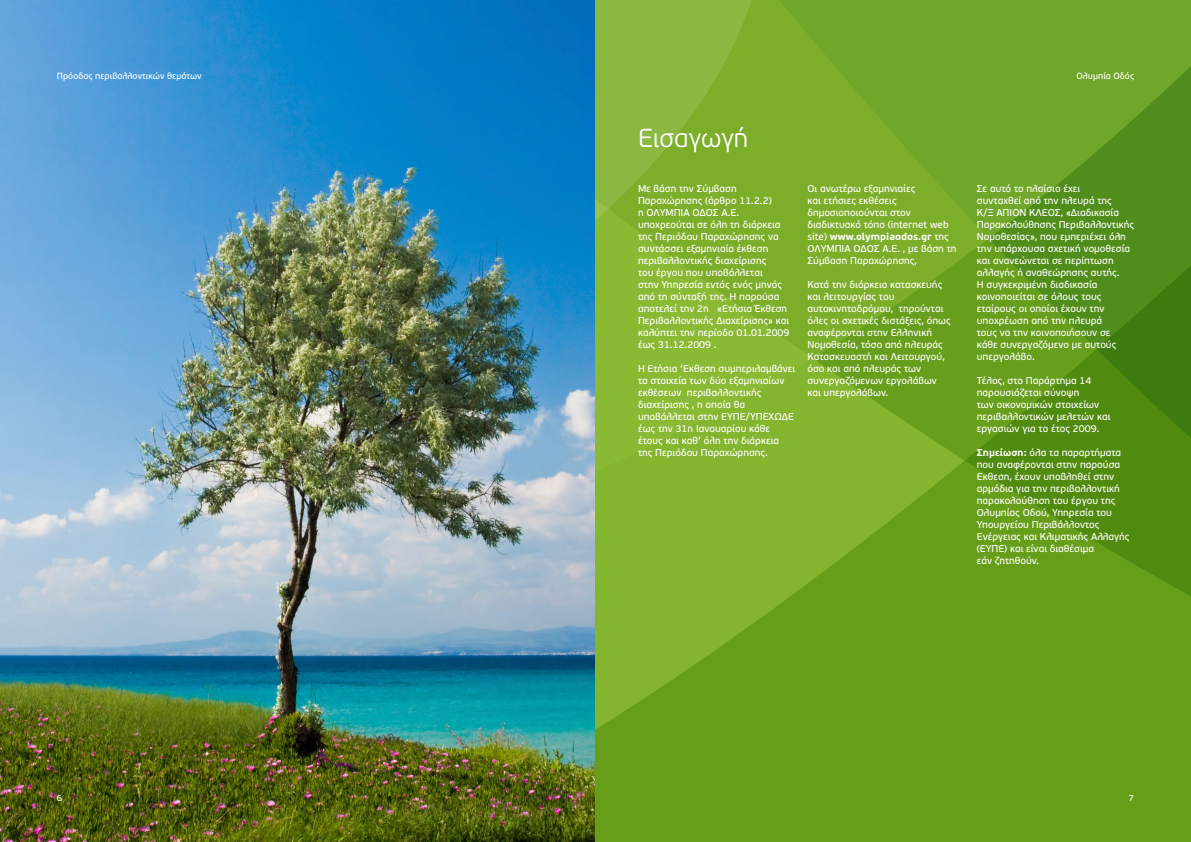
<style>
.page{position:relative;width:1191px;height:842px;background:#fff}
.page>*{position:absolute;margin:0;border:0;box-sizing:border-box;transform-origin:0 0}
.t1{font:300 26px "PF Beau Sans Pro";color:#fff}
.t2{font:10px/12px "PF Beau Sans Pro Bbook";color:#fff}
.t3{font:700 10px "PF Beau Sans Pro";color:#fff}
.t4{font:9px "PF Beau Sans Pro Bbook";color:#fff}
.s1{font-family:"PF Beau Sans Pro Bbook";font-weight:400}
.s2{font-family:"PF Beau Sans Pro";font-weight:700}
</style>
<div class="page">
<img style="left:0;top:0;width:595px;height:842px">
<div style="left:595px;top:806px;width:596px;height:36px;background:#669e19"></div>
<div style="left:595px;top:736px;width:596px;height:70px;background:#669e19"></div>
<svg style="left:595px;top:628px;width:596px;height:108px;background:#69a01b"></svg>
<svg style="left:595px;top:0;width:596px;height:628px;background:#71a525"></svg>
<p class="t4" style="left:57px;top:70px;width:146px">Πρόοδος περιβαλλοντικών θεµάτων</p>
<p class="t4" style="left:1076px;top:70px;width:59px">Ολυμπία Οδός</p>
<h1 class="t1" style="left:638px;top:123px;width:112px">Εισαγωγή</h1>
<p class="t2" style="left:638px;top:183px;width:153px">Με βάση την Σύμβαση<br>Παραχώρησης (άρθρο 11.2.2)<br>η ΟΛΥΜΠΙΑ ΟΔΟΣ Α.Ε. υποχρεούται σε όλη τη διάρκεια της Περιόδου Παραχώρησης να συντάσσει εξαμηνιαία έκθεση περιβαλλοντικής διαχείρισης<br>του έργου που υποβάλλεται<br>στην Υπηρεσία εντός ενός μηνός από τη σύνταξή της. Η παρούσα αποτελεί την 2η «Ετήσια Έκθεση<br>Περιβαλλοντικής Διαχείρισης» και καλύπτει την περίοδο 01.01.2009 έως 31.12.2009 .</p>
<p class="t2" style="left:638px;top:363px;width:159px">Η Ετήσια ‘Εκθεση συμπεριλαμβάνει τα στοιχεία των δύο εξαμηνιαίων εκθέσεων περιβαλλοντικής διαχείρισης , η οποία θα υποβάλλεται στην ΕΥΠΕ/ΥΠΕΧΩΔΕ έως την 31η Ιανουαρίου κάθε έτους και καθ’ όλη την διάρκεια της Περιόδου Παραχώρησης.</p>
<p class="t2" style="left:807px;top:183px;width:143px">Οι ανωτέρω εξαμηνιαίες<br>και ετήσιες εκθέσεις δημοσιοποιούνται στον διαδικτυακό τόπο (internet web</p>
<p class="t3" style="left:807px;top:230px;width:143px"><span class="s1">site)</span> www.olympiaodos.gr <span class="s1">της</span></p>
<p class="t2" style="left:807px;top:243px;width:150px">ΟΛΥΜΠΙΑ ΟΔΟΣ Α.Ε. , με βάση τη<br>Σύμβαση Παραχώρησης,</p>
<p class="t2" style="left:807px;top:279px;width:145px">Κατά την διάρκεια κατασκευής και λειτουργίας του αυτοκινητοδρόμου, τηρούνται όλες οι σχετικές διατάξεις, όπως αναφέρονται στην Ελληνική<br>Νομοθεσία, τόσο από πλευράς<br>Κατασκευαστή και Λειτουργού, όσο και από πλευράς των συνεργαζόμενων εργολάβων και υπεργολάβων.</p>
<p class="t2" style="left:976px;top:183px;width:159px">Σε αυτό το πλαίσιο έχει<br>συνταχθεί από την πλευρά της<br>Κ/Ξ ΑΠΙΟΝ ΚΛΕΟΣ, «Διαδικασία<br>Παρακολούθησης Περιβαλλοντικής<br>Νομοθεσίας», που εμπεριέχει όλη την υπάρχουσα σχετική νομοθεσία και ανανεώνεται σε περίπτωση αλλαγής ή αναθεώρησης αυτής.<br>Η συγκεκριμένη διαδικασία κοινοποιείται σε όλους τους εταίρους οι οποίοι έχουν την υποχρέωση από την πλευρά<br>τους να την κοινοποιήσουν σε<br>κάθε συνεργαζόμενο με αυτούς υπεργολάβο.</p>
<p class="t2" style="left:976px;top:375px;width:135px">Τέλος, στο Παράρτημα 14 παρουσιάζεται σύνοψη<br>των οικονομικών στοιχείων περιβαλλοντικών μελετών και εργασιών για το έτος 2009.</p>
<p class="t2" style="left:976px;top:447px;width:154px"><span class="s2">Σημείωση:</span> όλα τα παραρτήματα που αναφέρονται στην παρούσα<br>Εκθεση, έχουν υποβληθεί στην αρμόδια για την περιβαλλοντική παρακολούθηση του έργου της<br>Ολυμπίας Οδού, Υπηρεσία του<br>Υπουργείου Περιβάλλοντος<br>Ενέργειας και Κλιματικής Αλλαγής (ΕΥΠΕ) και είναι διαθέσιμα<br>εάν ζητηθούν.</p>
<p class="t4" style="left:57px;top:793px;width:7px">6</p>
<p class="t4" style="left:1129px;top:793px;width:7px">7</p>
</div>
